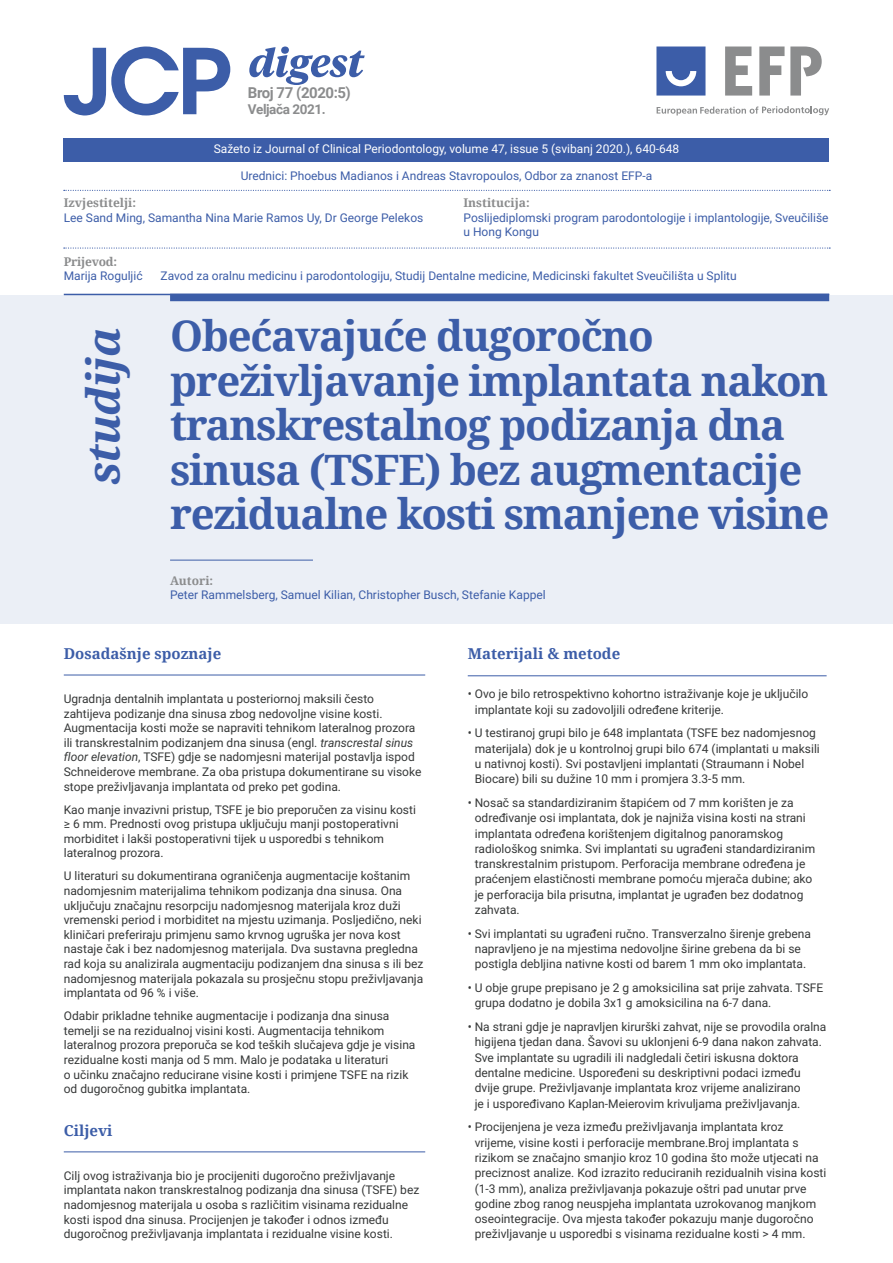
<style>
.page{position:relative;width:893px;height:1263px;background:#fff}
.page>*{position:absolute;margin:0;border:0;box-sizing:border-box;transform-origin:0 0}
.t1{font:italic 700 45px "Noto Serif";letter-spacing:-.02em;color:#3c5da8}
.t2{font:700 42px/44.5px "Noto Serif";letter-spacing:-.03em;color:#3c5da8}
.t3{font:700 15px "Noto Serif";color:#3c5da8}
.t4{font:700 15px "Roboto";letter-spacing:-.03em;color:#8b8c8d}
.t5{font:700 13.5px "Roboto";letter-spacing:-.03em;color:#8b8c8d}
.t6{font:12px/14.5px "Roboto";color:#363838}
.t7{font:12px/14.4px "Roboto";color:#3c5da8}
.t8{font:12px "Roboto";color:#fff}
.t9{font:700 12px "Noto Serif";color:#8b8c8d}
.t10{font:700 12px "Noto Serif";letter-spacing:-.02em;color:#8b8c8d}
.s1{font-style:italic}
</style>
<div class="page">
<div style="left:64px;top:139px;width:765px;height:23px;background:#3c5da8"></div>
<svg style="left:64px;top:47px;width:166px;height:68px"></svg>
<svg style="left:249px;top:47px;width:116px;height:38px"></svg>
<div style="left:0;top:295px;width:893px;height:328px;background:#ebeff6"></div>
<hr style="left:64px;top:294px;width:765px;height:1px;background:#3c5da8">
<div style="left:170px;top:294px;width:659px;height:7px;background:#3c5da8"></div>
<hr style="left:170px;top:560px;width:143px;height:1px;background:#3c5da8">
<hr style="left:64px;top:675px;width:361px;height:1px;background:#3c5da8">
<hr style="left:64px;top:1151px;width:361px;height:1px;background:#3c5da8">
<svg style="left:64px;top:190px;width:766px;height:1px"></svg>
<hr style="left:468px;top:675px;width:359px;height:1px;background:#3c5da8">
<svg style="left:656px;top:47px;width:49px;height:49px;background:#5270b2"></svg>
<svg style="left:657px;top:106px;width:172px;height:9px"></svg>
<svg style="left:725px;top:47px;width:27px;height:49px"></svg>
<svg style="left:759px;top:47px;width:25px;height:49px"></svg>
<svg style="left:790px;top:47px;width:32px;height:49px"></svg>
<svg style="left:64px;top:247px;width:766px;height:2px"></svg>
<p class="t4" style="left:248px;top:82px;width:104px">Broj 77 (2020:5)</p>
<p class="t5" style="left:248px;top:100px;width:79px">Veljača 2021.</p>
<p class="t8" style="left:214px;top:141px;width:467px">Sažeto iz Journal of Clinical Periodontology, volume 47, issue 5 (svibanj 2020.), 640-648</p>
<p class="t7" style="left:241px;top:168px;width:413px">Urednici: Phoebus Madianos i Andreas Stavropoulos, Odbor za znanost EFP-a</p>
<p class="t9" style="left:64px;top:195px;width:74px">Izvjestitelji:</p>
<p class="t7" style="left:64px;top:210px;width:361px">Lee Sand Ming, Samantha Nina Marie Ramos Uy, Dr George Pelekos</p>
<p class="t9" style="left:463px;top:195px;width:68px">Institucija:</p>
<p class="t7" style="left:463px;top:210px;width:367px">Poslijediplomski program parodontologije i implantologije, Sveučiliše u Hong Kongu</p>
<p class="t10" style="left:64px;top:253px;width:55px">Prijevod:</p>
<p class="t7" style="left:64px;top:268px;width:80px">Marija Roguljić</p>
<p class="t7" style="left:161px;top:268px;width:578px">Zavod za oralnu medicinu i parodontologiju, Studij Dentalne medicine, Medicinski fakultet Sveučilišta u Splitu</p>
<p class="t1" style="left:72px;top:485px;width:159px;rotate:-90deg">studija</p>
<p class="t2" style="left:170px;top:313px;width:661px">Obećavajuće dugoročno preživljavanje implantata nakon transkrestalnog podizanja dna sinusa (TSFE) bez augmentacije rezidualne kosti smanjene visine</p>
<p class="t9" style="left:170px;top:572px;width:45px">Autori:</p>
<p class="t7" style="left:170px;top:587px;width:377px">Peter Rammelsberg, Samuel Kilian, Christopher Busch, Stefanie Kappel</p>
<p class="t3" style="left:64px;top:643px;width:159px">Dosadašnje spoznaje</p>
<p class="t6" style="left:64px;top:691px;width:359px">Ugradnja dentalnih implantata u posteriornoj maksili često zahtijeva podizanje dna sinusa zbog nedovoljne visine kosti.<br>Augmentacija kosti može se napraviti tehnikom lateralnog prozora ili transkrestalnim podizanjem dna sinusa (engl. <span class="s1">transcrestal sinus floor elevation</span>, TSFE) gdje se nadomjesni materijal postavlja ispod Schneiderove membrane. Za oba pristupa dokumentirane su visoke stope preživljavanja implantata od preko pet godina.</p>
<p class="t6" style="left:64px;top:802px;width:354px">Kao manje invazivni pristup, TSFE je bio preporučen za visinu kosti ≥ 6 mm. Prednosti ovog pristupa uključuju manji postoperativni morbiditet i lakši postoperativni tijek u usporedbi s tehnikom lateralnog prozora.</p>
<p class="t6" style="left:64px;top:868px;width:361px">U literaturi su dokumentirana ograničenja augmentacije koštanim nadomjesnim materijalima tehnikom podizanja dna sinusa. Ona uključuju značajnu resorpciju nadomjesnog materijala kroz duži vremenski period i morbiditet na mjestu uzimanja. Posljedično, neki kliničari preferiraju primjenu samo krvnog ugruška jer nova kost nastaje čak i bez nadomjesnog materijala. Dva sustavna pregledna rad koja su analizirala augmentaciju podizanjem dna sinusa s ili bez nadomjesnog materijala pokazala su prosječnu stopu preživljavanja implantata od 96 % i više.</p>
<p class="t6" style="left:64px;top:1008px;width:353px">Odabir prikladne tehnike augmentacije i podizanja dna sinusa temelji se na rezidualnoj visini kosti. Augmentacija tehnikom lateralnog prozora preporuča se kod teških slučajeva gdje je visina rezidualne kosti manja od 5 mm. Malo je podataka u literaturi<br>o učinku značajno reducirane visine kosti i primjene TSFE na rizik od dugoročnog gubitka implantata.</p>
<p class="t3" style="left:64px;top:1120px;width:50px">Ciljevi</p>
<p class="t6" style="left:64px;top:1168px;width:357px">Cilj ovog istraživanja bio je procijeniti dugoročno preživljavanje implantata nakon transkrestalnog podizanja dna sinusa (TSFE) bez nadomjesnog materijala u osoba s različitim visinama rezidualne kosti ispod dna sinusa. Procijenjen je također i odnos između dugoročnog preživljavanja implantata i rezidualne visine kosti.</p>
<p class="t3" style="left:468px;top:643px;width:154px">Materijali &amp; metode</p>
<p class="t6" style="left:475px;top:686px;width:335px;line-height:15.3px;text-indent:-7px">• Ovo je bilo retrospektivno kohortno istraživanje koje je uključilo implantate koji su zadovoljili određene kriterije.</p>
<p class="t6" style="left:475px;top:725px;width:347px;line-height:15.3px;text-indent:-7px">• U testiranoj grupi bilo je 648 implantata (TSFE bez nadomjesnog materijala) dok je u kontrolnoj grupi bilo 674 (implantati u maksili u nativnoj kosti). Svi postavljeni implantati (Straumann i Nobel Biocare) bili su dužine 10 mm i promjera 3.3-5 mm.</p>
<p class="t6" style="left:475px;top:795px;width:342px;line-height:15.3px;text-indent:-7px">• Nosač sa standardiziranim štapićem od 7 mm korišten je za određivanje osi implantata, dok je najniža visina kosti na strani implantata određena korištenjem digitalnog panoramskog radiološkog snimka. Svi implantati su ugrađeni standardiziranim transkrestalnim pristupom. Perforacija membrane određena je praćenjem elastičnosti membrane pomoću mjerača dubine; ako je perforacija bila prisutna, implantat je ugrađen bez dodatnog zahvata.</p>
<p class="t6" style="left:468px;top:925px;width:345px;line-height:15.3px;text-align:center">• Svi implantati su ugrađeni ručno. Transverzalno širenje grebena napravljeno je na mjestima nedovoljne širine grebena da bi se postigla debljina nativne kosti od barem 1 mm oko implantata.</p>
<p class="t6" style="left:475px;top:980px;width:350px;line-height:15.3px;text-indent:-7px">• U obje grupe prepisano je 2 g amoksicilina sat prije zahvata. TSFE grupa dodatno je dobila 3x1 g amoksicilina na 6-7 dana.</p>
<p class="t6" style="left:475px;top:1019px;width:353px;line-height:15.3px;text-indent:-7px">• Na strani gdje je napravljen kirurški zahvat, nije se provodila oralna higijena tjedan dana. Šavovi su uklonjeni 6-9 dana nakon zahvata.<br>Sve implantate su ugradili ili nadgledali četiri iskusna doktora dentalne medicine. Uspoređeni su deskriptivni podaci između dvije grupe. Preživljavanje implantata kroz vrijeme analizirano<br>je i uspoređivano Kaplan-Meierovim krivuljama preživljavanja.</p>
<p class="t6" style="left:475px;top:1119px;width:353px;line-height:15.3px;text-indent:-7px">• Procijenjena je veza između preživljavanja implantata kroz vrijeme, visine kosti i perforacije membrane.Broj implantata s rizikom se značajno smanjio kroz 10 godina što može utjecati na preciznost analize. Kod izrazito reduciranih rezidualnih visina kosti (1-3 mm), analiza preživljavanja pokazuje oštri pad unutar prve godine zbog ranog neuspjeha implantata uzrokovanog manjkom oseointegracije. Ova mjesta također pokazuju manje dugoročno preživljavanje u usporedbi s visinama rezidualne kosti &gt; 4 mm.</p>
</div>
